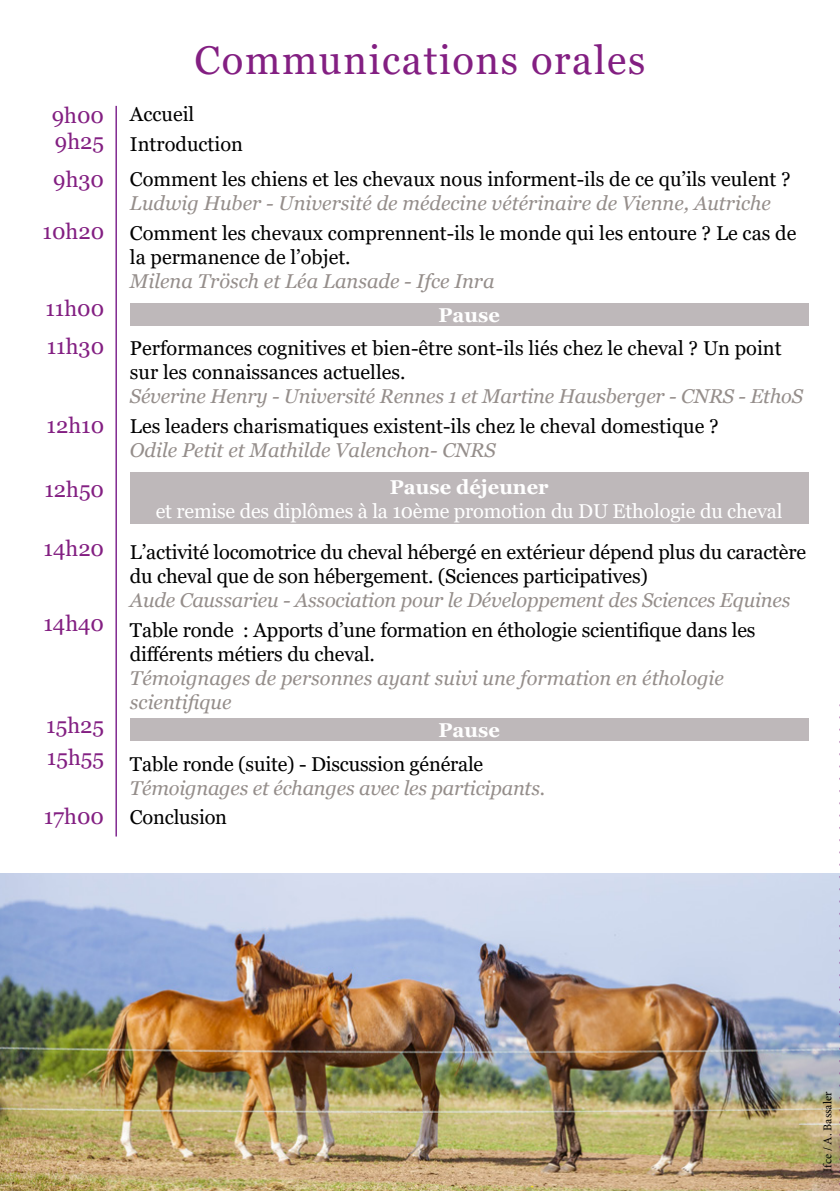
<style>
.page{position:relative;width:840px;height:1191px;background:#fff}
.page>*{position:absolute;margin:0;border:0;box-sizing:border-box;transform-origin:0 0}
.t1{font:40px "Georgia";letter-spacing:.04em;color:#831f82}
.t2{font:22px/26.4px "Georgia";color:#831f82}
.t3{font:20px/24px "Georgia";color:#000}
.t4{font:italic 20px/24px "Georgia";color:#958e8b}
.t5{font:20px "Georgia";letter-spacing:-.01em;color:#fff}
.t6{font:700 20px "Georgia";color:#fff}
.t7{font:12px "Minion Pro";color:#000}
</style>
<div class="page">
<div style="left:130px;top:303px;width:678px;height:23px;background:#beb8ba"></div>
<div style="left:130px;top:472px;width:678px;height:51px;background:#beb8ba"></div>
<div style="left:130px;top:718px;width:678px;height:23px;background:#beb8ba"></div>
<hr style="left:115px;top:106px;width:2px;height:730px;background:#812990">
<img style="left:0;top:873px;width:839px;height:318px">
<svg style="left:839px;top:717px;width:1px;height:474px"></svg>
<p class="t2" style="left:52px;top:102px;width:54px">9h00<br>9h25</p>
<p class="t2" style="left:53px;top:166px;width:52px">9h30</p>
<p class="t2" style="left:43px;top:219px;width:63px">10h20</p>
<p class="t2" style="left:45px;top:290px;width:60px;line-height:37.8px">11h00<br>11h30</p>
<p class="t2" style="left:47px;top:413px;width:59px">12h10</p>
<p class="t2" style="left:44px;top:477px;width:61px">12h50</p>
<p class="t2" style="left:44px;top:535px;width:62px">14h20</p>
<p class="t2" style="left:43px;top:611px;width:62px">14h40</p>
<p class="t2" style="left:46px;top:710px;width:59px;line-height:32px">15h25<br>15h55</p>
<p class="t2" style="left:44px;top:803px;width:62px">17h00</p>
<h1 class="t1" style="left:194px;top:36px;width:452px">Communications orales</h1>
<p class="t3" style="left:130px;top:100px;width:114px;line-height:29.6px">Accueil<br>Introduction</p>
<p class="t3" style="left:130px;top:167px;width:662px">Comment les chiens et les chevaux nous informent-ils de ce qu’ils veulent ?</p>
<p class="t4" style="left:130px;top:191px;width:642px">Ludwig Huber - Université de médecine vétérinaire de Vienne, Autriche</p>
<p class="t3" style="left:130px;top:221px;width:667px">Comment les chevaux comprennent-ils le monde qui les entoure ? Le cas de la permanence de l’objet.</p>
<p class="t4" style="left:130px;top:269px;width:366px">Milena Trösch et Léa Lansade - Ifce Inra</p>
<p class="t6" style="left:438px;top:302px;width:63px">Pause</p>
<p class="t3" style="left:130px;top:337px;width:652px">Performances cognitives et bien-être sont-ils liés chez le cheval ? Un point sur les connaissances actuelles.</p>
<p class="t4" style="left:130px;top:385px;width:674px">Séverine Henry - Université Rennes 1 et Martine Hausberger - CNRS - EthoS</p>
<p class="t3" style="left:130px;top:415px;width:590px">Les leaders charismatiques existent-ils chez le cheval domestique ?</p>
<p class="t4" style="left:130px;top:438px;width:367px">Odile Petit et Mathilde Valenchon- CNRS</p>
<p class="t6" style="left:389px;top:474px;width:160px">Pause déjeuner</p>
<p class="t5" style="left:156px;top:498px;width:628px">et remise des diplômes à la 10ème promotion du DU Ethologie du cheval</p>
<p class="t3" style="left:130px;top:540px;width:677px">L’activité locomotrice du cheval hébergé en extérieur dépend plus du caractère du cheval que de son hébergement. (Sciences participatives)</p>
<p class="t4" style="left:130px;top:588px;width:661px">Aude Caussarieu - Association pour le Développement des Sciences Equines</p>
<p class="t3" style="left:130px;top:618px;width:626px">Table ronde : Apports d’une formation en éthologie scientifique dans les différents métiers du cheval.</p>
<p class="t4" style="left:130px;top:666px;width:595px">Témoignages de personnes ayant suivi une formation en éthologie scientifique</p>
<p class="t6" style="left:438px;top:717px;width:63px">Pause</p>
<p class="t3" style="left:130px;top:752px;width:354px">Table ronde (suite) - Discussion générale</p>
<p class="t4" style="left:130px;top:776px;width:416px">Témoignages et échanges avec les participants.</p>
<p class="t3" style="left:130px;top:806px;width:99px">Conclusion</p>
<p class="t7" style="left:819px;top:1171px;width:81px;rotate:-90deg">Ifce / A. Bassaler</p>
</div>
